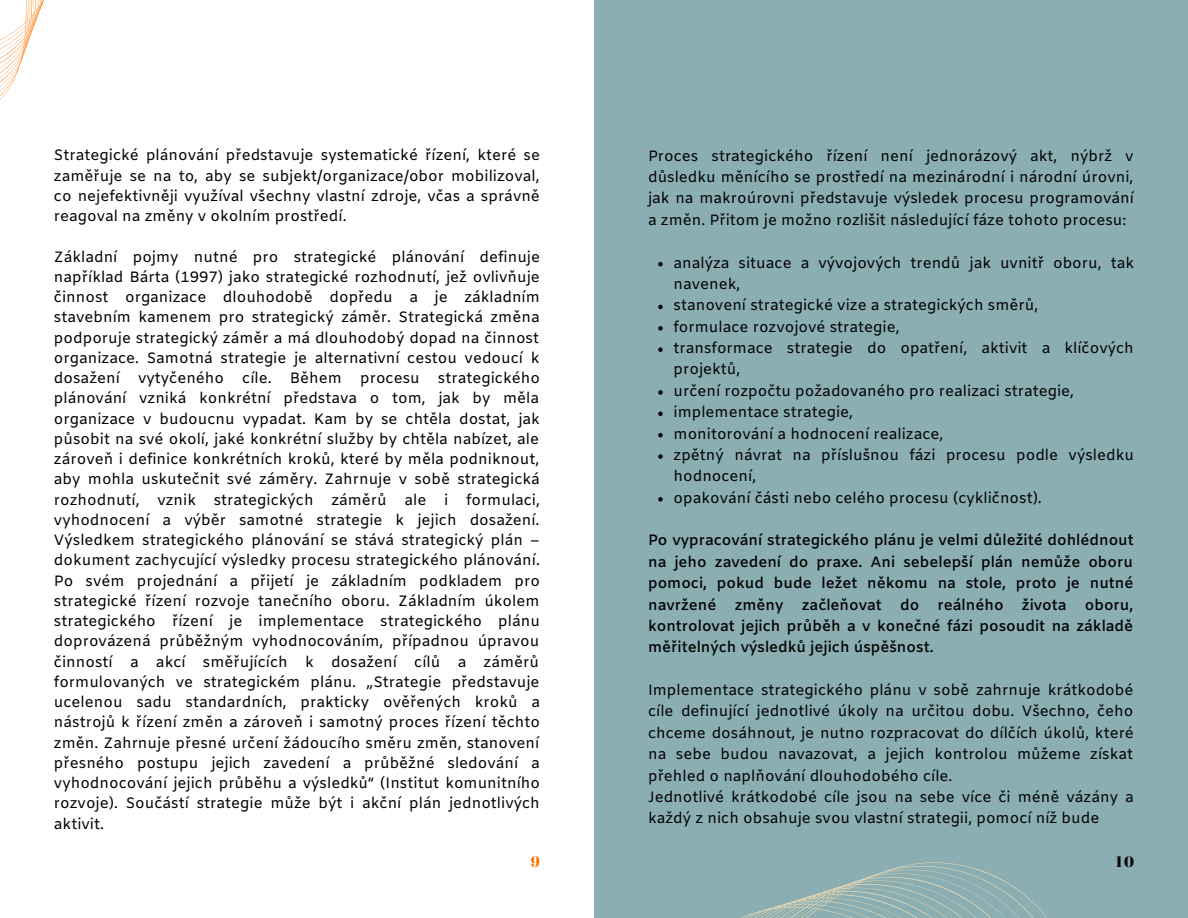
<style>
.page{position:relative;width:1188px;height:918px;background:#fff}
.page>*{position:absolute;margin:0;border:0;box-sizing:border-box;transform-origin:0 0}
.t1{font:15px/20.2px "Amiko";color:#000;text-align:justify}
.t2{font:600 15px/21.3px "Amiko";color:#000;text-align:justify}
.t3{font:15px "Abril Fatface";color:#080505}
.t4{font:15px "Abril Fatface";color:#ff7500}
</style>
<div class="page">
<div style="left:594px;top:0;width:594px;height:716px;background:#8baeb3"></div>
<svg style="left:658px;top:262px;width:5px;height:4px"></svg>
<svg style="left:658px;top:305px;width:5px;height:4px"></svg>
<svg style="left:658px;top:326px;width:5px;height:5px"></svg>
<svg style="left:658px;top:347px;width:5px;height:5px"></svg>
<svg style="left:658px;top:390px;width:5px;height:5px"></svg>
<svg style="left:658px;top:412px;width:5px;height:4px"></svg>
<svg style="left:658px;top:433px;width:5px;height:4px"></svg>
<svg style="left:658px;top:454px;width:5px;height:5px"></svg>
<svg style="left:658px;top:497px;width:5px;height:5px"></svg>
<svg style="left:0;top:0;width:44px;height:100px"></svg>
<div style="left:594px;top:716px;width:594px;height:202px;background:#8baeb3"></div>
<p class="t1" style="left:54px;top:146px;width:488px">Strategické plánování představuje systematické řízení, které se zaměřuje se na to, aby se subjekt/organizace/obor mobilizoval, co nejefektivněji využíval všechny vlastní zdroje, včas a správně reagoval na změny v okolním prostředí.</p>
<p class="t1" style="left:54px;top:248px;width:488px">Základní pojmy nutné pro strategické plánování definuje například Bárta (1997) jako strategické rozhodnutí, jež ovlivňuje činnost organizace dlouhodobě dopředu a je základním stavebním kamenem pro strategický záměr. Strategická změna podporuje strategický záměr a má dlouhodobý dopad na činnost organizace. Samotná strategie je alternativní cestou vedoucí k dosažení vytyčeného cíle. Během procesu strategického plánování vzniká konkrétní představa o tom, jak by měla organizace v budoucnu vypadat. Kam by se chtěla dostat, jak působit na své okolí, jaké konkrétní služby by chtěla nabízet, ale zároveň i definice konkrétních kroků, které by měla podniknout, aby mohla uskutečnit své záměry. Zahrnuje v sobě strategická rozhodnutí, vznik strategických záměrů ale i formulaci, vyhodnocení a výběr samotné strategie k jejich dosažení.<br>Výsledkem strategického plánování se stává strategický plán – dokument zachycující výsledky procesu strategického plánování.<br>Po svém projednání a přijetí je základním podkladem pro strategické řízení rozvoje tanečního oboru. Základním úkolem strategického řízení je implementace strategického plánu doprovázená průběžným vyhodnocováním, případnou úpravou činností a akcí směřujících k dosažení cílů a záměrů formulovaných ve strategickém plánu. „Strategie představuje ucelenou sadu standardních, prakticky ověřených kroků a nástrojů k řízení změn a zároveň i samotný proces řízení těchto změn. Zahrnuje přesné určení žádoucího směru změn, stanovení přesného postupu jejich zavedení a průběžné sledování a vyhodnocování jejich průběhu a výsledků“ (Institut komunitního rozvoje). Součástí strategie může být i akční plán jednotlivých aktivit.</p>
<p class="t1" style="left:648px;top:146px;width:487px;line-height:21.3px">Proces strategického řízení není jednorázový akt, nýbrž v důsledku měnícího se prostředí na mezinárodní i národní úrovni, jak na makroúrovni představuje výsledek procesu programování a změn. Přitom je možno rozlišit následující fáze tohoto procesu:</p>
<p class="t1" style="left:674px;top:253px;width:462px;line-height:21.3px;text-align:left">analýza situace a vývojových trendů jak uvnitř oboru, tak navenek,<br>stanovení strategické vize a strategických směrů,<br>formulace rozvojové strategie,<br>transformace strategie do opatření, aktivit a klíčových projektů,<br>určení rozpočtu požadovaného pro realizaci strategie, implementace strategie,<br>monitorování a hodnocení realizace,<br>zpětný návrat na příslušnou fázi procesu podle výsledku hodnocení,<br>opakování části nebo celého procesu (cykličnost).</p>
<p class="t2" style="left:648px;top:531px;width:487px">Po vypracování strategického plánu je velmi důležité dohlédnout na jeho zavedení do praxe. Ani sebelepší plán nemůže oboru pomoci, pokud bude ležet někomu na stole, proto je nutné navržené změny začleňovat do reálného života oboru, kontrolovat jejich průběh a v konečné fázi posoudit na základě měřitelných výsledků jejich úspěšnost.</p>
<p class="t1" style="left:648px;top:680px;width:487px;line-height:21.3px;text-align:left">Implementace strategického plánu v sobě zahrnuje krátkodobé cíle definující jednotlivé úkoly na určitou dobu. Všechno, čeho chceme dosáhnout, je nutno rozpracovat do dílčích úkolů, které na sebe budou navazovat, a jejich kontrolou můžeme získat přehled o naplňování dlouhodobého cíle.<br>Jednotlivé krátkodobé cíle jsou na sebe více či méně vázány a každý z nich obsahuje svou vlastní strategii, pomocí níž bude</p>
<p class="t4" style="left:531px;top:851px;width:11px">9</p>
<p class="t3" style="left:1116px;top:851px;width:20px">10</p>
</div>
